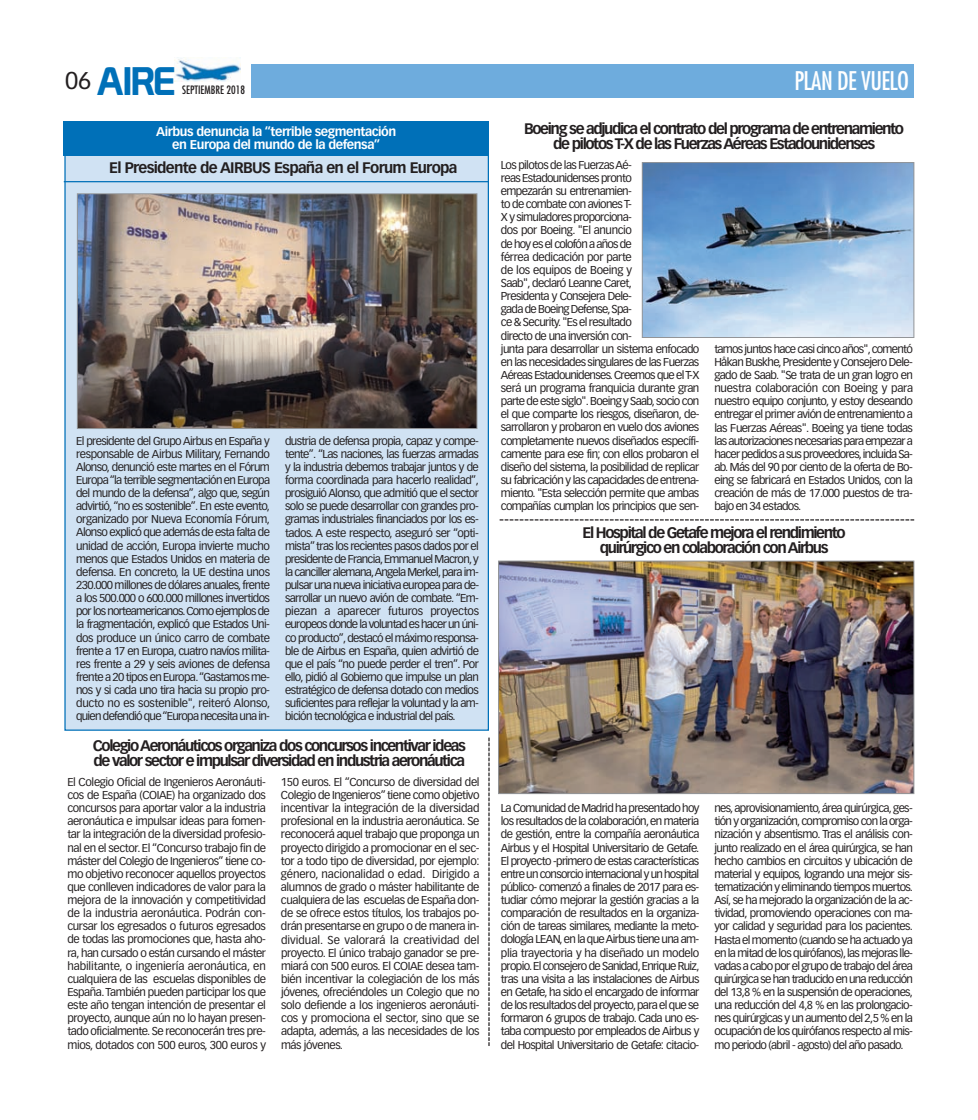
<style>
.page{position:relative;width:978px;height:1120px;background:#fff}
.page>*{position:absolute;margin:0;border:0;box-sizing:border-box;transform-origin:0 0}
.t1{font:38.88px "Prototype";color:#0070b8}
.t2{font:condensed 25px "Futura";letter-spacing:-.025em;color:#fff}
.t3{font:700 15px/15px "Vectora LH";letter-spacing:-.09em;color:#231f20;text-align:center}
.t4{font:700 15px "Vectora LH";letter-spacing:-.05em;color:#231f20}
.t5{font:700 12.5px/12.5px "Vectora LH";letter-spacing:-.035em;color:#fff;text-align:center}
.t6{font:11.25px/13.1px "Vectora LH";letter-spacing:-.055em;color:#231f20;text-align:justify}
.t7{font:condensed 11.25px "Futura";color:#231f20}
</style>
<div class="page">
<div style="left:66px;top:123px;width:422px;height:606px;background:#d0e2f3"></div>
<hr style="left:64px;top:181px;width:425px;height:1px;background:#0070b8">
<img style="left:174px;top:58px;width:66px;height:23px">
<div style="left:251px;top:64px;width:663px;height:33px;background:#6eacdd"></div>
<img style="left:79px;top:195px;width:396px;height:232px">
<div style="left:77px;top:193px;width:400px;height:236px;border:1px solid #939598"></div>
<img style="left:644px;top:164px;width:268px;height:172px">
<div style="left:642px;top:162px;width:272px;height:176px;border:1px solid #939598"></div>
<img style="left:500px;top:563px;width:412px;height:229px">
<div style="left:498px;top:561px;width:416px;height:233px;border:1px solid #939598"></div>
<div style="left:64px;top:121px;width:425px;height:35px;background:#0070b8"></div>
<svg style="left:488px;top:737px;width:2px;height:309px"></svg>
<svg style="left:500px;top:519px;width:414px;height:1px"></svg>
<p class="t1" style="left:65px;top:58px;width:112px"><sup>06</sup> AIRE</p>
<p class="t2" style="left:795px;top:69px;width:116px">PLAN DE VUELO</p>
<p class="t7" style="left:182px;top:85px;width:64px">SEPTIEMBRE 2018</p>
<p class="t5" style="left:156px;top:126px;width:242px">Airbus denuncia la “terrible segmentación en Europa del mundo de la defensa”</p>
<p class="t3" style="left:524px;top:122px;width:381px">Boeing se adjudica el contrato del programa de entrenamiento de pilotos T-X de las Fuerzas Aéreas Estadounidenses</p>
<p class="t4" style="left:109px;top:161px;width:350px">El Presidente de AIRBUS España en el Forum Europa</p>
<p class="t6" style="left:501px;top:159px;width:200px;text-align:left">Los pilotos de las Fuerzas Aé-<br>reas Estadounidenses pronto<br>empezarán su entrenamien-<br>to de combate con aviones T-<br>X y simuladores proporciona-<br>dos por Boeing. "El anuncio<br>de hoy es el colofón a años de<br>férrea dedicación por parte<br>de los equipos de Boeing y<br>Saab", declaró Leanne Caret,<br>Presidenta y Consejera Dele-<br>gada de Boeing Defense, Spa-<br>ce &amp; Security. "Es el resultado<br>directo de una inversión con-<br>junta para desarrollar un sistema enfocado en las necesidades singulares de las Fuerzas Aéreas Estadounidenses. Creemos que el T-X será un programa franquicia durante gran parte de este siglo". Boeing y Saab, socio con el que comparte los riesgos, diseñaron, de&shy;sarrollaron y probaron en vuelo dos aviones completamente nuevos diseñados específi&shy;camente para ese fin; con ellos probaron el diseño del sistema, la posibilidad de replicar su fabricación y las capacidades de entrena&shy;miento. "Esta selección permite que ambas compañías cumplan los principios que sen-</p>
<p class="t6" style="left:714px;top:343px;width:200px">tamos juntos hace casi cinco años", comentó Håkan Buskhe, Presidente y Consejero Dele&shy;gado de Saab. "Se trata de un gran logro en nuestra colaboración con Boeing y para nuestro equipo conjunto, y estoy deseando entregar el primer avión de entrenamiento a las Fuerzas Aéreas". Boeing ya tiene todas las autorizaciones necesarias para empezar a hacer pedidos a sus proveedores, incluida Sa&shy;ab. Más del 90 por ciento de la oferta de Bo&shy;eing se fabricará en Estados Unidos, con la creación de más de 17.000 puestos de tra&shy;bajo en 34 estados.</p>
<p class="t6" style="left:76px;top:435px;width:195px">El presidente del Grupo Airbus en España y responsable de Airbus Military, Fernando Alonso, denunció este martes en el Fórum Europa “la terrible segmentación en Europa del mundo de la defensa”, algo que, según advirtió, “no es sostenible”. En este evento, organizado por Nueva Economía Fórum, Alonso explicó que además de esta falta de unidad de acción, Europa invierte mucho menos que Estados Unidos en materia de defensa. En concreto, la UE destina unos 230.000 millones de dólares anuales, frente a los 500.000 o 600.000 millones invertidos por los norteamericanos. Como ejemplos de la fragmentación, explicó que Estados Uni&shy;dos produce un único carro de combate frente a 17 en Europa, cuatro navíos milita&shy;res frente a 29 y seis aviones de defensa frente a 20 tipos en Europa. “Gastamos me&shy;nos y si cada uno tira hacia su propio pro&shy;ducto no es sostenible", reiteró Alonso, quien defendió que “Europa necesita una in-</p>
<p class="t6" style="left:285px;top:435px;width:195px">dustria de defensa propia, capaz y compe&shy;tente”. “Las naciones, las fuerzas armadas y la industria debemos trabajar juntos y de forma coordinada para hacerlo realidad”, prosiguió Alonso, que admitió que el sector solo se puede desarrollar con grandes pro&shy;gramas industriales financiados por los es&shy;tados. A este respecto, aseguró ser “opti&shy;mista” tras los recientes pasos dados por el presidente de Francia, Emmanuel Macron, y la canciller alemana,Angela Merkel, para im&shy;pulsar una nueva iniciativa europea para de&shy;sarrollar un nuevo avión de combate. “Em&shy;piezan a aparecer futuros proyectos europeos donde la voluntad es hacer un úni&shy;co producto”, destacó el máximo responsa&shy;ble de Airbus en España, quien advirtió de que el país “no puede perder el tren”. Por ello, pidió al Gobierno que impulse un plan estratégico de defensa dotado con medios suficientes para reflejar la voluntad y la am&shy;bición tecnológica e industrial del país.</p>
<p class="t3" style="left:583px;top:526px;width:265px">El Hospital de Getafe mejora el rendimiento quirúrgico en colaboración con Airbus</p>
<p class="t3" style="left:93px;top:739px;width:375px;text-align:left">Colegio Aeronáuticos organiza dos concursos incentivar ideas de valor sector e impulsar diversidad en industria aeronáutica</p>
<p class="t6" style="left:67px;top:776px;width:200px">El Colegio Oficial de Ingenieros Aeronáuti&shy;cos de España (COIAE) ha organizado dos concursos para aportar valor a la industria aeronáutica e impulsar ideas para fomen&shy;tar la integración de la diversidad profesio&shy;nal en el sector. El “Concurso trabajo fin de máster del Colegio de Ingenieros” tiene co&shy;mo objetivo reconocer aquellos proyectos que conlleven indicadores de valor para la mejora de la innovación y competitividad de la industria aeronáutica. Podrán con&shy;cursar los egresados o futuros egresados de todas las promociones que, hasta aho&shy;ra, han cursado o están cursando el máster habilitante, o ingeniería aeronáutica, en cualquiera de las escuelas disponibles de España. También pueden participar los que este año tengan intención de presentar el proyecto, aunque aún no lo hayan presen&shy;tado oficialmente. Se reconocerán tres pre&shy;mios, dotados con 500 euros, 300 euros y</p>
<p class="t6" style="left:281px;top:776px;width:200px">150 euros. El “Concurso de diversidad del Colegio de Ingenieros” tiene como objetivo incentivar la integración de la diversidad profesional en la industria aeronáutica. Se reconocerá aquel trabajo que proponga un proyecto dirigido a promocionar en el sec&shy;tor a todo tipo de diversidad, por ejemplo: género, nacionalidad o edad. Dirigido a alumnos de grado o máster habilitante de cualquiera de las escuelas de España don&shy;de se ofrece estos títulos, los trabajos po&shy;drán presentarse en grupo o de manera in&shy;dividual. Se valorará la creatividad del proyecto. El único trabajo ganador se pre&shy;miará con 500 euros. El COIAE desea tam&shy;bién incentivar la colegiación de los más jóvenes, ofreciéndoles un Colegio que no solo defiende a los ingenieros aeronáuti&shy;cos y promociona el sector, sino que se adapta, además, a las necesidades de los más jóvenes.</p>
<p class="t6" style="left:501px;top:802px;width:200px">La Comunidad de Madrid ha presentado hoy los resultados de la colaboración, en materia de gestión, entre la compañía aeronáutica Airbus y el Hospital Universitario de Getafe.<br>El proyecto -primero de estas características entre un consorcio internacional y un hospital público- comenzó a finales de 2017 para es&shy;tudiar cómo mejorar la gestión gracias a la comparación de resultados en la organiza&shy;ción de tareas similares, mediante la meto&shy;dología LEAN, en la que Airbus tiene una am&shy;plia trayectoria y ha diseñado un modelo propio. El consejero de Sanidad, Enrique Ruiz, tras una visita a las instalaciones de Airbus en Getafe, ha sido el encargado de informar de los resultados del proyecto, para el que se formaron 6 grupos de trabajo. Cada uno es&shy;taba compuesto por empleados de Airbus y del Hospital Universitario de Getafe: citacio-</p>
<p class="t6" style="left:714px;top:802px;width:200px">nes, aprovisionamiento, área quirúrgica, ges&shy;tión y organización, compromiso con la orga&shy;nización y absentismo. Tras el análisis con&shy;junto realizado en el área quirúrgica, se han hecho cambios en circuitos y ubicación de material y equipos, logrando una mejor sis&shy;tematización y eliminando tiempos muertos.<br>Así, se ha mejorado la organización de la ac&shy;tividad, promoviendo operaciones con ma&shy;yor calidad y seguridad para los pacientes.<br>Hasta el momento (cuando se ha actuado ya en la mitad de los quirófanos), las mejoras lle&shy;vadas a cabo por el grupo de trabajo del área quirúrgica se han traducido en una reducción del 13,8 % en la suspensión de operaciones, una reducción del 4,8 % en las prolongacio&shy;nes quirúrgicas y un aumento del 2,5 % en la ocupación de los quirófanos respecto al mis&shy;mo periodo (abril - agosto) del año pasado.</p>
</div>
